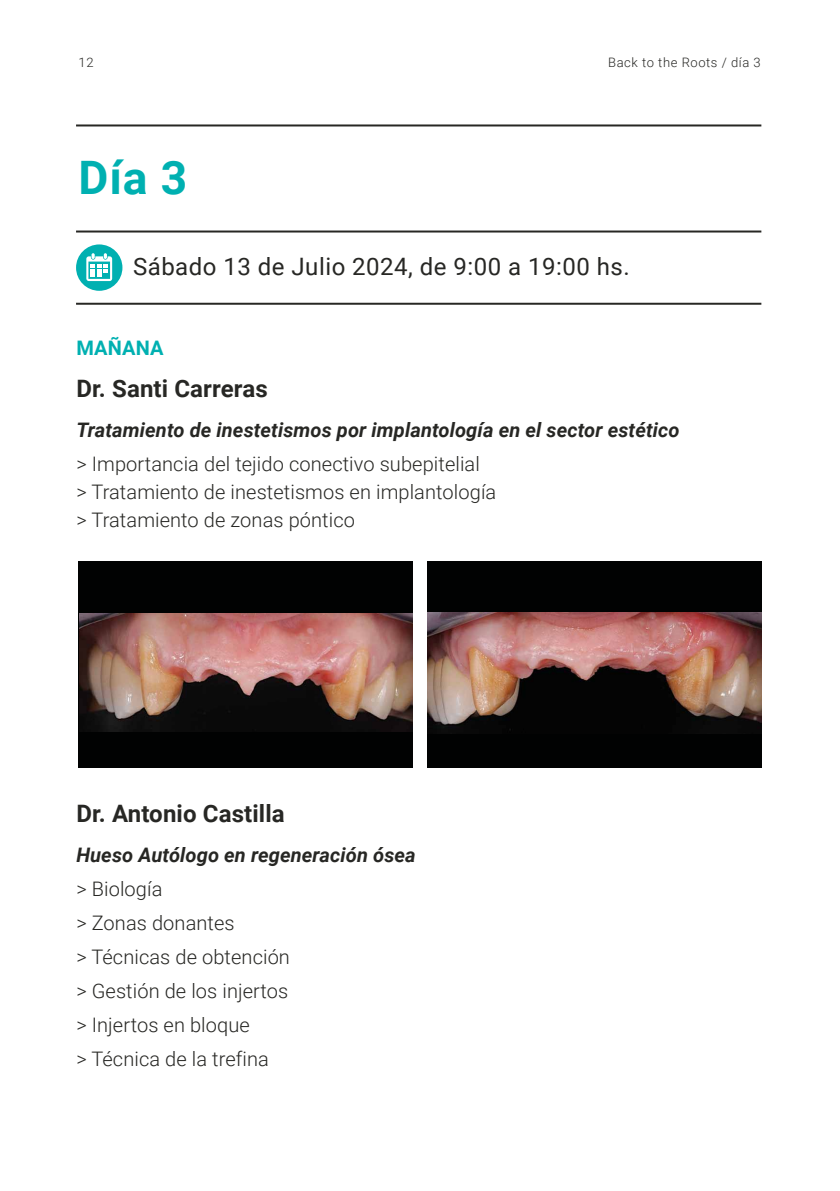
<style>
.page{position:relative;width:840px;height:1191px;background:#fff}
.page>*{position:absolute;margin:0;border:0;box-sizing:border-box;transform-origin:0 0}
.t1{font:700 46.2px "Roboto";color:#00b0b1}
.t2{font:24px "Roboto";letter-spacing:.02em;color:#272724}
.t3{font:700 24px "Roboto";letter-spacing:.005em;color:#272724}
.t4{font:300 20px/34px "Roboto";letter-spacing:.005em;color:#272724}
.t5{font:italic 700 20px "Roboto";letter-spacing:.005em;color:#272724}
.t6{font:700 20px "Roboto";letter-spacing:.015em;color:#00b0b1}
.t7{font:300 13px "Roboto";letter-spacing:.04em;color:#272724}
</style>
<div class="page">
<hr style="left:76px;top:124px;width:685px;height:2px;background:#272724">
<hr style="left:76px;top:230px;width:685px;height:2px;background:#272724">
<hr style="left:76px;top:303px;width:685px;height:2px;background:#272724">
<div style="left:76px;top:244px;width:46px;height:47px;background:#00b0b1;border-radius:50%"></div>
<svg style="left:86px;top:253px;width:26px;height:28px"></svg>
<div style="left:79px;top:562px;width:334px;height:206px;background:#010202"></div>
<div style="left:427px;top:562px;width:334px;height:206px;background:#010202"></div>
<img style="left:80px;top:614px;width:333px;height:117px">
<img style="left:427px;top:612px;width:334px;height:121px">
<p class="t7" style="left:79px;top:54px;width:16px">12</p>
<p class="t7" style="left:608px;top:54px;width:154px">Back to the Roots / día 3</p>
<h1 class="t1" style="left:79px;top:145px;width:110px">Día 3</h1>
<p class="t2" style="left:133px;top:250px;width:498px">Sábado 13 de Julio 2024, de 9:00 a 19:00 hs.</p>
<p class="t6" style="left:76px;top:334px;width:89px">MAÑANA</p>
<p class="t3" style="left:76px;top:372px;width:193px">Dr. Santi Carreras</p>
<p class="t5" style="left:76px;top:416px;width:604px">Tratamiento de inestetismos por implantología en el sector estético</p>
<p class="t4" style="left:76px;top:449px;width:421px;line-height:28px">&gt; Importancia del tejido conectivo subepitelial<br>&gt; Tratamiento de inestetismos en implantología &gt; Tratamiento de zonas póntico</p>
<p class="t3" style="left:76px;top:796px;width:210px">Dr. Antonio Castilla</p>
<p class="t5" style="left:76px;top:840px;width:341px">Hueso Autólogo en regeneración ósea</p>
<p class="t4" style="left:76px;top:870px;width:215px">&gt; Biología<br>&gt; Zonas donantes<br>&gt; Técnicas de obtención &gt; Gestión de los injertos &gt; Injertos en bloque<br>&gt; Técnica de la trefina</p>
</div>
